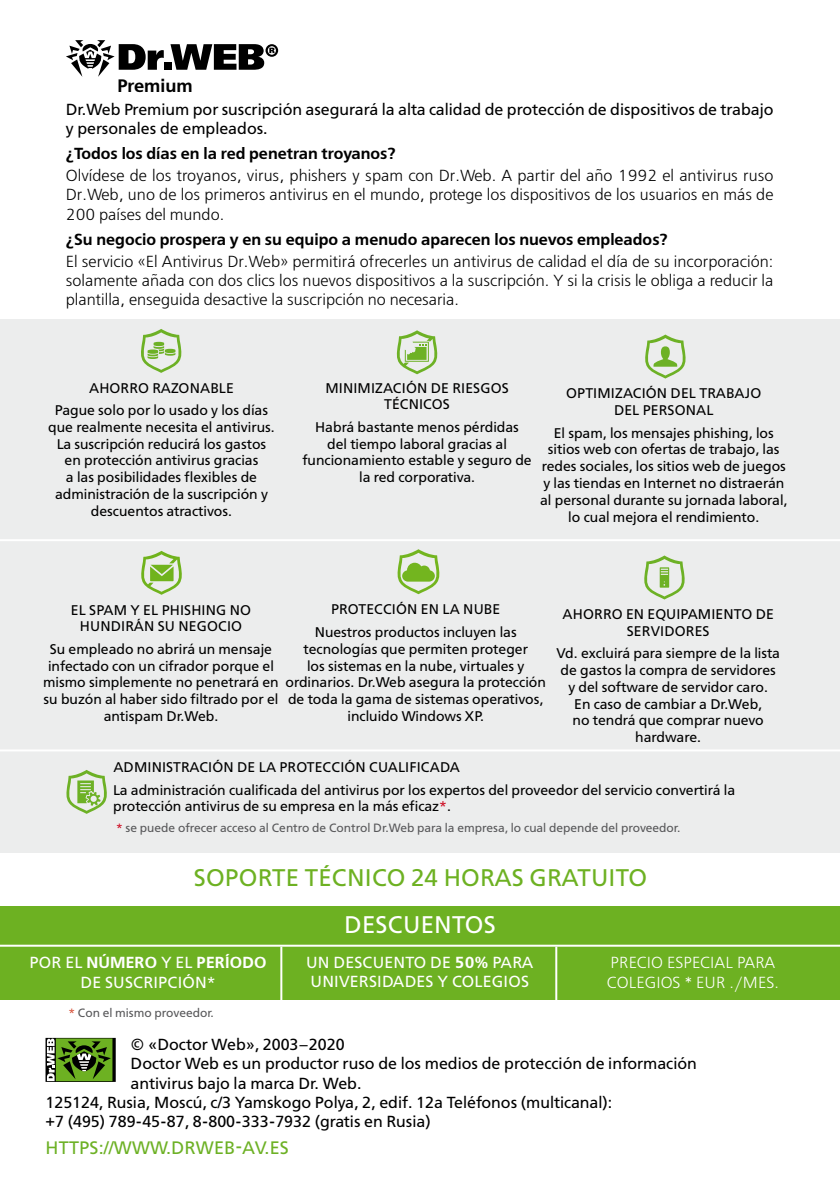
<style>
.page{position:relative;width:840px;height:1191px;background:#fff}
.page>*{position:absolute;margin:0;border:0;box-sizing:border-box;transform-origin:0 0}
.t1{font:24px "Free Set";letter-spacing:.01em;color:#6db122}
.t2{font:24px "Free Set";letter-spacing:.01em;color:#fff}
.t3{font:18px "Free Set";letter-spacing:.01em;color:#6db125}
.t4{font:600 18px "Free Set";color:#000}
.t5{font:300 16px/19.2px "Free Set";color:#000;text-align:justify}
.t6{font:16px/19.2px "Free Set";color:#000}
.t7{font:600 16px "Free Set";color:#000}
.t8{font:16px/19.2px "Free Set";letter-spacing:.01em;color:#fff;text-align:center}
.t9{font:300 16px/19.2px "Free Set";letter-spacing:.01em;color:#fff}
.t10{font:14px/16.8px "Free Set";color:#000;text-align:center}
.t11{font:12px "Free Set";color:#58585a}
.s1{color:#cd071e}
.s2{font-weight:600}
.s3{color:#d65038}
</style>
<div class="page">
<div style="left:0;top:319px;width:839px;height:533px;background:#eceded"></div>
<svg style="left:644px;top:555px;width:41px;height:44px"></svg>
<svg style="left:141px;top:329px;width:41px;height:44px"></svg>
<svg style="left:645px;top:334px;width:41px;height:44px"></svg>
<hr style="left:0;top:539px;width:839px;height:2px;background:#fff">
<hr style="left:0;top:749px;width:839px;height:2px;background:#fff">
<svg style="left:66px;top:770px;width:41px;height:44px"></svg>
<div style="left:0;top:906px;width:839px;height:93px;background:#6db122"></div>
<hr style="left:280px;top:946px;width:2px;height:61px;background:#fff">
<hr style="left:555px;top:946px;width:2px;height:62px;background:#fff">
<hr style="left:0;top:944px;width:839px;height:2px;background:#fff">
<svg style="left:45px;top:1038px;width:71px;height:44px;background:#587c2f"></svg>
<div style="left:164px;top:63px;width:8px;height:7px;background:#000"></div>
<svg style="left:170px;top:44px;width:108px;height:26px"></svg>
<svg style="left:66px;top:40px;width:98px;height:37px"></svg>
<svg style="left:396px;top:330px;width:42px;height:44px"></svg>
<svg style="left:141px;top:551px;width:41px;height:44px"></svg>
<svg style="left:397px;top:549px;width:43px;height:45px"></svg>
<p class="t4" style="left:117px;top:74px;width:77px">Premium</p>
<p class="t6" style="left:66px;top:99px;width:708px">Dr.Web Premium por suscripción asegurará la alta calidad de protección de dispositivos de trabajo y personales de empleados.</p>
<p class="t7" style="left:66px;top:143px;width:331px">¿Todos los días en la red penetran troyanos?</p>
<p class="t5" style="left:66px;top:166px;width:708px">Olvídese de los troyanos, virus, phishers y spam con Dr.Web. A partir del año 1992 el antivirus ruso Dr.Web, uno de los primeros antivirus en el mundo, protege los dispositivos de los usuarios en más de 200 países del mundo.</p>
<p class="t7" style="left:66px;top:228px;width:603px">¿Su negocio prospera y en su equipo a menudo aparecen los nuevos empleados?</p>
<p class="t5" style="left:66px;top:251px;width:708px">El servicio «El Antivirus Dr.Web» permitirá ofrecerles un antivirus de calidad el día de su incorporación: solamente añada con dos clics los nuevos dispositivos a la suscripción. Y si la crisis le obliga a reducir la plantilla, enseguida desactive la suscripción no necesaria.</p>
<p class="t10" style="left:89px;top:379px;width:146px">AHORRO RAZONABLE</p>
<p class="t10" style="left:48px;top:401px;width:228px">Pague solo por lo usado y los días que realmente necesita el antivirus.<br>La suscripción reducirá los gastos en protección antivirus gracias<br>a las posibilidades flexibles de administración de la suscripción y descuentos atractivos.</p>
<p class="t10" style="left:325px;top:379px;width:185px">MINIMIZACIÓN DE RIESGOS<br>TÉCNICOS</p>
<p class="t10" style="left:302px;top:418px;width:231px">Habrá bastante menos pérdidas<br>del tiempo laboral gracias al funcionamiento estable y seguro de la red corporativa.</p>
<p class="t10" style="left:566px;top:384px;width:196px">OPTIMIZACIÓN DEL TRABAJO<br>DEL PERSONAL</p>
<p class="t10" style="left:540px;top:424px;width:249px">El spam, los mensajes phishing, los sitios web con ofertas de trabajo, las redes sociales, los sitios web de juegos y las tiendas en Internet no distraerán al personal durante su jornada laboral, lo cual mejora el rendimiento.</p>
<p class="t10" style="left:71px;top:601px;width:181px">EL SPAM Y EL PHISHING NO<br>HUNDIRÁN SU NEGOCIO</p>
<p class="t10" style="left:43px;top:640px;width:237px">Su empleado no abrirá un mensaje infectado con un cifrador porque el mismo simplemente no penetrará en su buzón al haber sido filtrado por el antispam Dr.Web.</p>
<p class="t10" style="left:331px;top:601px;width:170px">PROTECCIÓN EN LA NUBE</p>
<p class="t10" style="left:285px;top:623px;width:262px">Nuestros productos incluyen las tecnologías que permiten proteger<br>los sistemas en la nube, virtuales y ordinarios. Dr.Web asegura la protección de toda la gama de sistemas operativos, incluido Windows XP.</p>
<p class="t10" style="left:562px;top:605px;width:213px">AHORRO EN EQUIPAMIENTO DE<br>SERVIDORES</p>
<p class="t10" style="left:556px;top:644px;width:225px">Vd. excluirá para siempre de la lista de gastos la compra de servidores y del software de servidor caro.<br>En caso de cambiar a Dr.Web,<br>no tendrá que comprar nuevo hardware.</p>
<p class="t10" style="left:113px;top:758px;width:348px">ADMINISTRACIÓN DE LA PROTECCIÓN CUALIFICADA</p>
<p class="t10" style="left:113px;top:781px;width:623px;text-align:left">La administración cualificada del antivirus por los expertos del proveedor del servicio convertirá la protección antivirus de su empresa en la más eficaz<span class="s1">*</span>.</p>
<p class="t11" style="left:116px;top:819px;width:565px"><span class="s1">*</span> se puede ofrecer acceso al Centro de Control Dr.Web para la empresa, lo cual depende del proveedor.</p>
<p class="t1" style="left:194px;top:862px;width:454px">SOPORTE TÉCNICO 24 HORAS GRATUITO</p>
<p class="t2" style="left:344px;top:909px;width:153px">DESCUENTOS</p>
<p class="t8" style="left:30px;top:952px;width:238px">POR EL <span class="s2">NÚMERO</span> Y EL <span class="s2">PERÍODO<br></span>DE SUSCRIPCIÓN*</p>
<p class="t9" style="left:606px;top:953px;width:173px">PRECIO ESPECIAL PARA<br>COLEGIOS * EUR ./MES.</p>
<p class="t8" style="left:306px;top:952px;width:229px;text-align:left">UN DESCUENTO DE <span class="s2">50%</span> PARA<br>UNIVERSIDADES Y COLEGIOS</p>
<p class="t11" style="left:68px;top:1004px;width:147px"><span class="s3">*</span> Con el mismo proveedor.</p>
<p class="t6" style="left:131px;top:1034px;width:215px">© «Doctor Web», 2003–2020</p>
<p class="t6" style="left:131px;top:1053px;width:567px">Doctor Web es un productor ruso de los medios de protección de información antivirus bajo la marca Dr. Web.</p>
<p class="t6" style="left:45px;top:1092px;width:568px">125124, Rusia, Moscú, c/3 Yamskogo Polya, 2, edif. 12a Teléfonos (multicanal): +7 (495) 789-45-87, 8-800-333-7932 (gratis en Rusia)</p>
<p class="t3" style="left:46px;top:1136px;width:245px">HTTPS://WWW.DRWEB-AV.ES</p>
</div>
